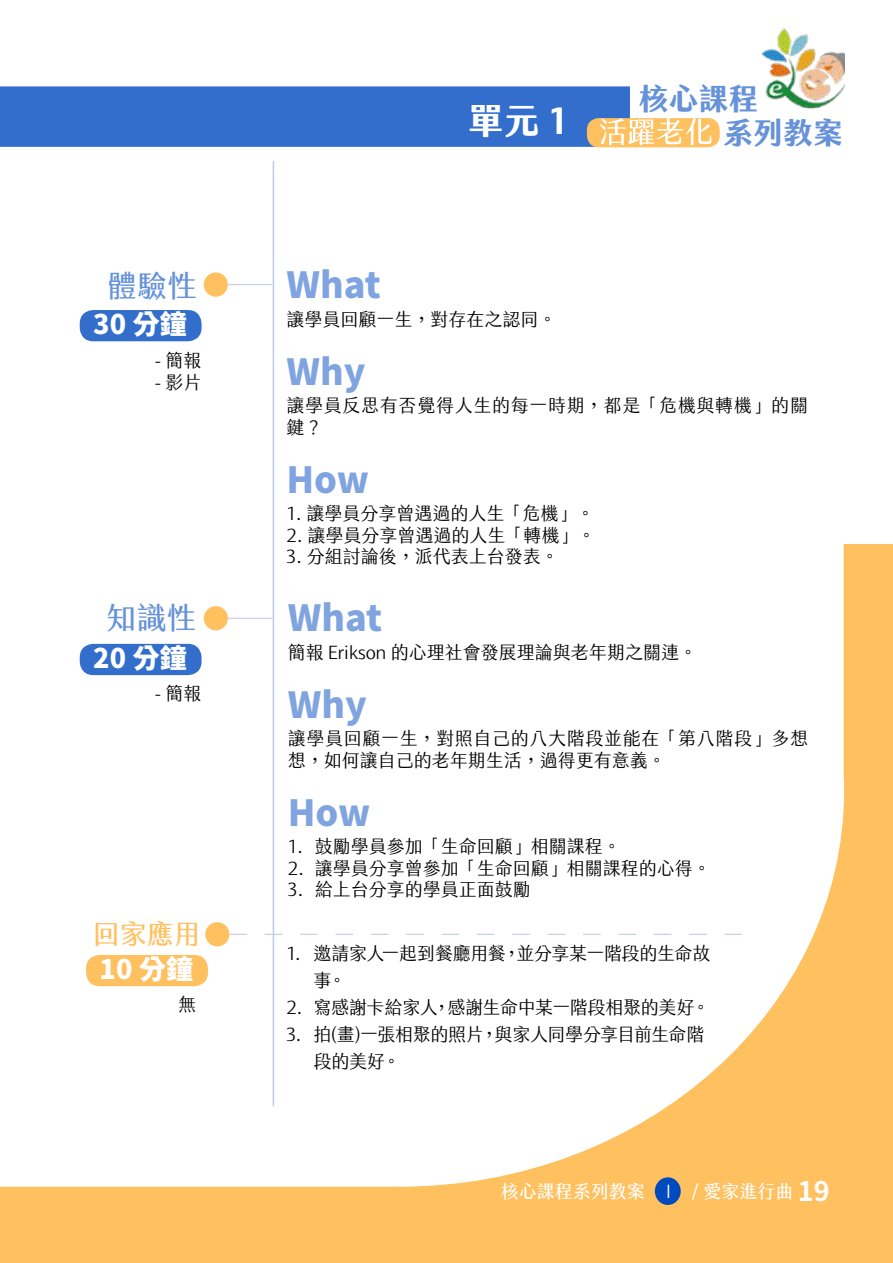
<style>
.page{position:relative;width:893px;height:1263px;background:#ffc05f}
.page>*{position:absolute;margin:0;border:0;box-sizing:border-box;transform-origin:0 0}
.t1{font:900 36px "Noto Sans Hant";color:#80a4df}
.t2{font:700 36px "jf jinxuan Extra";color:#fff}
.t3{font:700 30px/34px "jf jinxuan Extra";color:#6692d9}
.t4{font:30px "jf jinxuan Medium";color:#6692d9}
.t5{font:900 27px "Noto Sans Hant";color:#fff}
.t6{font:27px "jf jinxuan Medium";color:#ffc05f}
.t7{font:700 27px "Noto Sans Hant";color:#fff}
.t8{font:18px "jf jinxuan Book";color:#000}
.t9{font:18px/27px "jf jinxuan Book";letter-spacing:-.02em;color:#000}
.t10{font:18px/21.6px "jf jinxuan Book";letter-spacing:.035em;color:#000}
.t11{font:18px/21.6px "jf jinxuan Book";letter-spacing:.04em;color:#000}
.t12{font:18px "jf jinxuan Medium";color:#fff}
.t13{font:18px "jf jinxuan Book";color:#fff}
</style>
<div class="page">
<div style="left:0;top:374px;width:844px;height:813px;background:#fff"></div>
<div style="left:600px;top:4px;width:293px;height:539px;background:#fff"></div>
<div style="left:0;top:0;width:893px;height:374px;background:#fff"></div>
<div style="left:655px;top:1177px;width:26px;height:28px;background:#004abf;border-radius:50%"></div>
<img style="left:761px;top:28px;width:83px;height:81px">
<div style="left:587px;top:118px;width:133px;height:29px;background:#ffc05f;border-radius:12px"></div>
<svg style="left:0;top:86px;width:712px;height:61px;background:#5180ca"></svg>
<hr style="left:273px;top:161px;width:1px;height:945px;background:#becae7">
<div style="left:204px;top:272px;width:24px;height:25px;background:#ffc05f;border-radius:50%"></div>
<hr style="left:228px;top:284px;width:45px;height:1px;background:#becae7">
<div style="left:80px;top:310px;width:122px;height:31px;background:#336ecc;border-radius:13px"></div>
<div style="left:204px;top:606px;width:24px;height:24px;background:#ffc05f;border-radius:50%"></div>
<hr style="left:228px;top:618px;width:45px;height:1px;background:#becae7">
<div style="left:80px;top:644px;width:122px;height:31px;background:#336ecc;border-radius:13px"></div>
<div style="left:205px;top:922px;width:24px;height:24px;background:#ffc05f;border-radius:50%"></div>
<svg style="left:229px;top:934px;width:513px;height:1px"></svg>
<div style="left:86px;top:955px;width:122px;height:31px;background:#ffc05f;border-radius:13px"></div>
<h2 class="t4" style="left:107px;top:258px;width:91px">體驗性</h2>
<h3 class="t5" style="left:93px;top:309px;width:95px">30 分鐘</h3>
<p class="t8" style="left:155px;top:344px;width:48px">- 簡報</p>
<p class="t8" style="left:155px;top:366px;width:48px">- 影片</p>
<h2 class="t4" style="left:107px;top:590px;width:91px">知識性</h2>
<h3 class="t5" style="left:93px;top:642px;width:95px">20 分鐘</h3>
<p class="t8" style="left:155px;top:677px;width:48px">- 簡報</p>
<h3 class="t6" style="left:93px;top:909px;width:109px">回家應用</h3>
<h3 class="t5" style="left:100px;top:953px;width:95px">10 分鐘</h3>
<p class="t8" style="left:178px;top:987px;width:20px">無</p>
<h1 class="t2" style="left:468px;top:100px;width:102px">單元 1</h1>
<h2 class="t3" style="left:723px;top:83px;width:122px;text-indent:-85px">核心課程<br>系列教案</h2>
<h1 class="t1" style="left:286px;top:265px;width:96px">What</h1>
<p class="t8" style="left:286px;top:303px;width:271px">讓學員回顧一生，對存在之認同。</p>
<h1 class="t1" style="left:286px;top:351px;width:81px">Why</h1>
<p class="t11" style="left:286px;top:392px;width:523px">讓學員反思有否覺得人生的每一時期，都是「危機與轉機」的關鍵？</p>
<h1 class="t1" style="left:286px;top:459px;width:84px">How</h1>
<p class="t8" style="left:286px;top:497px;width:310px">1. 讓學員分享曾遇過的人生「危機」。</p>
<p class="t8" style="left:286px;top:519px;width:311px">2. 讓學員分享曾遇過的人生「轉機」。</p>
<p class="t8" style="left:286px;top:540px;width:274px">3. 分組討論後，派代表上台發表。</p>
<h1 class="t1" style="left:288px;top:598px;width:96px">What</h1>
<p class="t8" style="left:288px;top:635px;width:411px">簡報 Erikson 的心理社會發展理論與老年期之關連。</p>
<h1 class="t1" style="left:288px;top:684px;width:81px">Why</h1>
<p class="t10" style="left:288px;top:725px;width:522px">讓學員回顧一生，對照自己的八大階段並能在「第八階段」多想想，如何讓自己的老年期生活，過得更有意義。</p>
<h1 class="t1" style="left:288px;top:792px;width:84px">How</h1>
<p class="t8" style="left:288px;top:830px;width:335px">1. 鼓勵學員參加「生命回顧」相關課程。</p>
<p class="t8" style="left:288px;top:851px;width:425px">2. 讓學員分享曾參加「生命回顧」相關課程的心得。</p>
<p class="t8" style="left:288px;top:873px;width:245px">3. 給上台分享的學員正面鼓勵</p>
<p class="t9" style="left:313px;top:938px;width:399px;text-indent:-27px">1. 邀請家人一起到餐廳用餐，並分享某一階段的生命故事。</p>
<p class="t9" style="left:286px;top:992px;width:425px">2. 寫感謝卡給家人，感謝生命中某一階段相聚的美好。</p>
<p class="t9" style="left:313px;top:1019px;width:392px;text-indent:-27px">3. 拍(畫)一張相聚的照片，與家人同學分享目前生命階段的美好。</p>
<p class="t13" style="left:666px;top:1175px;width:6px">I</p>
<h3 class="t7" style="left:798px;top:1176px;width:33px">19</h3>
<p class="t12" style="left:501px;top:1174px;width:145px">核心課程系列教案</p>
<p class="t12" style="left:692px;top:1174px;width:103px">/ 愛家進行曲</p>
</div>
